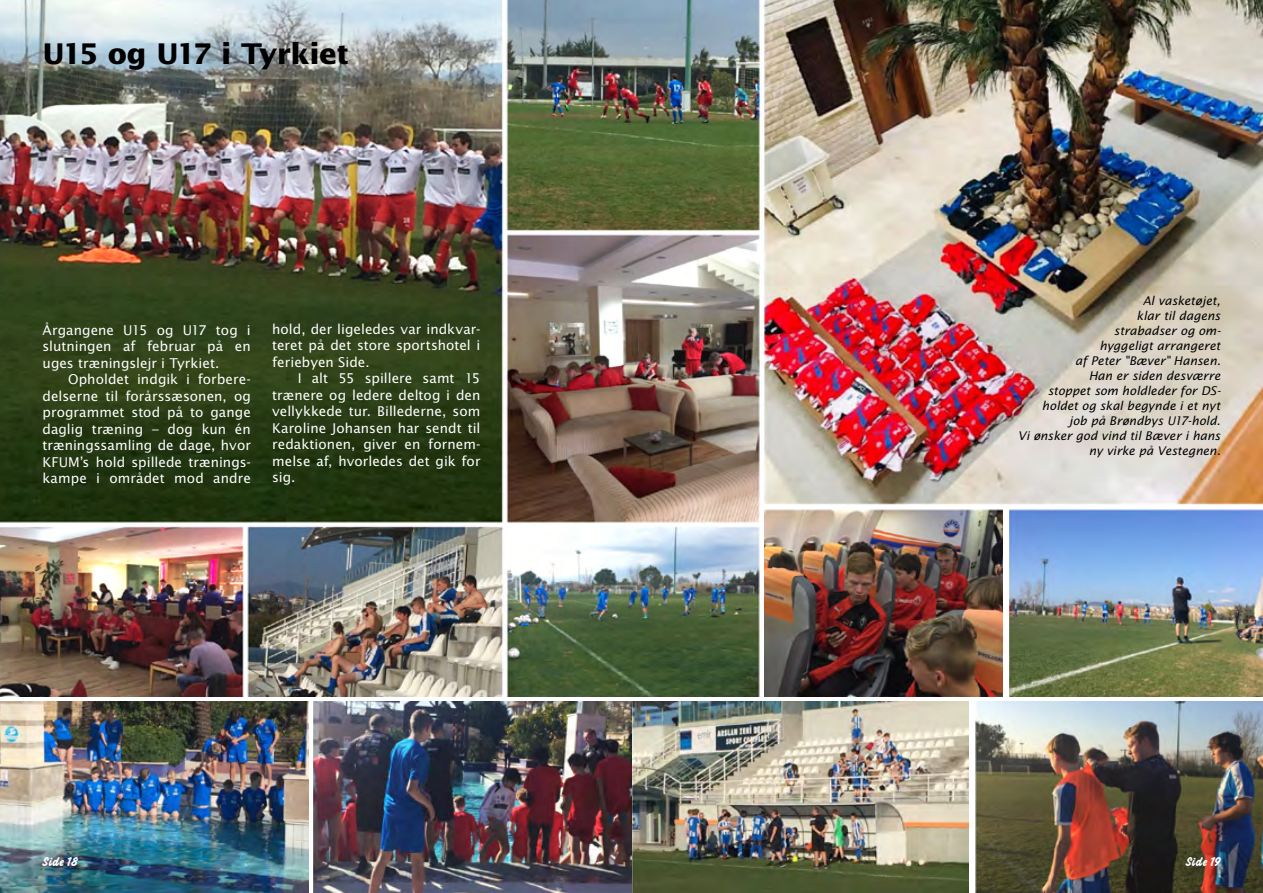
<style>
.page{position:relative;width:1263px;height:893px;background:#fff}
.page>*{position:absolute;margin:0;border:0;box-sizing:border-box;transform-origin:0 0}
.t1{font:700 28.5px "Lucida Sans Std";letter-spacing:-.025em;color:#000}
.t2{font:13.5px/16.5px "Lucida Sans Std";letter-spacing:.005em;color:#fff;text-align:justify}
.t3{font:13.5px "Challenge Bold Plain";letter-spacing:.005em;color:#fff}
.t4{font:italic 12px/15px "Lucida Sans Std";color:#000;text-align:right}
</style>
<div class="page">
<img style="left:314px;top:701px;width:655px;height:192px">
<img style="left:975px;top:701px;width:288px;height:192px">
<img style="left:0;top:701px;width:308px;height:192px">
<img style="left:0;top:0;width:764px;height:696px">
<img style="left:764px;top:0;width:499px;height:505px">
<img style="left:764px;top:509px;width:239px;height:187px">
<img style="left:1009px;top:509px;width:254px;height:187px">
<h1 class="t1" style="left:43px;top:38px;width:308px">U15 og U17 i Tyrkiet</h1>
<p class="t2" style="left:43px;top:322px;width:210px">Årgangene U15 og U17 tog i slutningen af februar på en uges træningslejr i Tyrkiet.</p>
<p class="t2" style="left:43px;top:371px;width:210px;text-indent:26px">Opholdet indgik i forbere&shy;delserne til forårssæsonen, og programmet stod på to gange daglig træning – dog kun én træningssamling de dage, hvor KFUM’s hold spillede trænings&shy;kampe i området mod andre</p>
<p class="t2" style="left:272px;top:321px;width:210px">hold, der ligeledes var indkvar&shy;teret på det store sportshotel i feriebyen Side.</p>
<p class="t2" style="left:272px;top:370px;width:210px;text-indent:26px">I alt 55 spillere samt 15 trænere og ledere deltog i den vellykkede tur. Billederne, som Karoline Johansen har sendt til redaktionen, giver en fornem&shy;melse af, hvorledes det gik for sig.</p>
<p class="t4" style="left:1018px;top:293px;width:204px">Al vasketøjet,<br>klar til dagens<br>strabadser og om-<br>hyggeligt arrangeret<br>af Peter "Bæver" Hansen.<br>Han er siden desværre<br>stoppet som holdleder for DS&shy;holdet og skal begynde i et nyt<br>job på Brøndbys U17-hold.<br>Vi ønsker god vind til Bæver i hans ny virke på Vestegnen.</p>
<p class="t3" style="left:43px;top:853px;width:36px">Side 18</p>
<p class="t3" style="left:1186px;top:853px;width:36px">Side 19</p>
</div>
